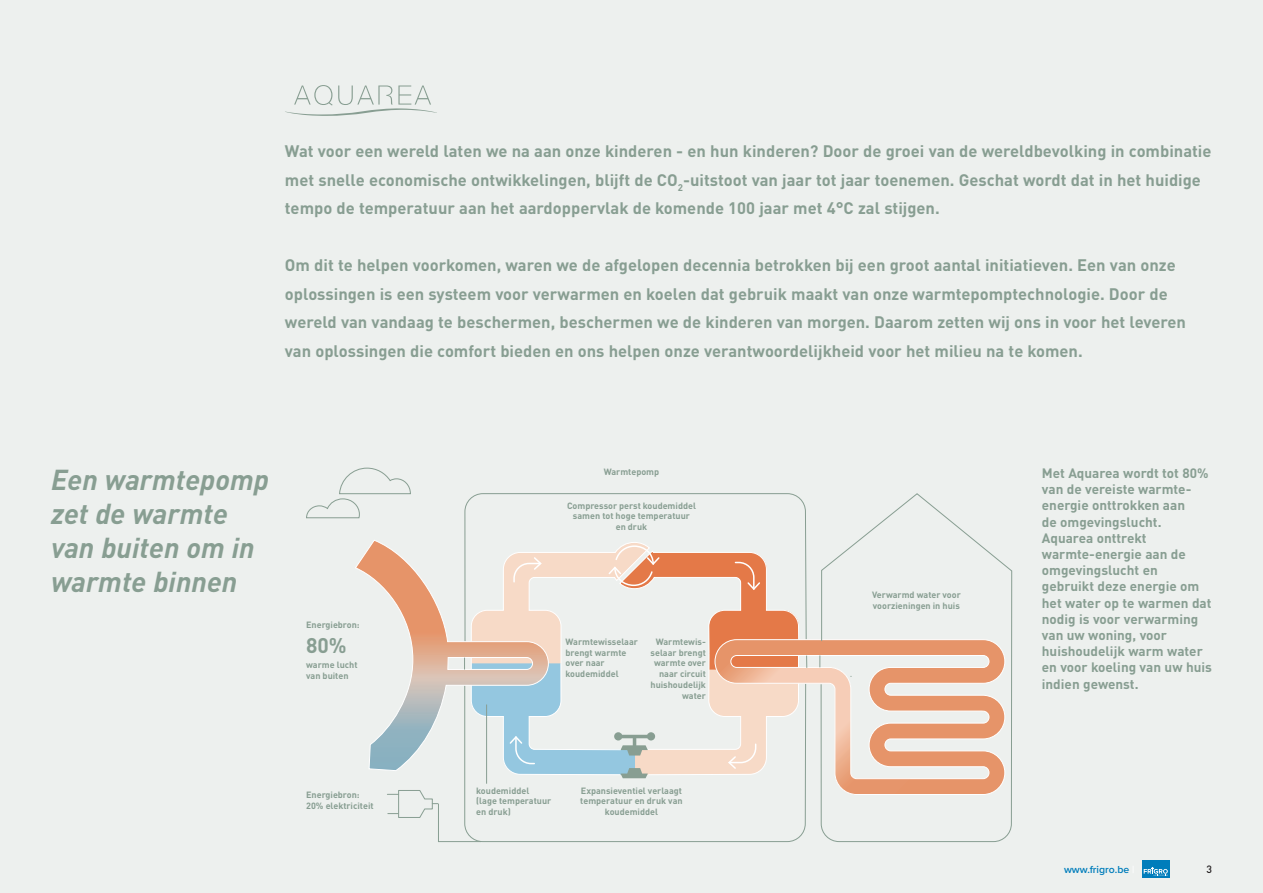
<style>
.page{position:relative;width:1263px;height:893px;background:#edf0ee}
.page>*{position:absolute;margin:0;border:0;box-sizing:border-box;transform-origin:0 0}
._00_HEADLINE_20BI_ED{font:italic 700 28.5px/34.2px "DIN Pro";color:#889e92}
.t1{font:700 21px "DIN Pro";color:#889e92}
._00_23_HEADLINE_12B{font:700 16.5px/28.5px "DIN Pro";color:#889e92}
._01_23_TEXT_10B_EDIT{font:700 13.5px/16.2px "DIN Pro";color:#889e92}
._02_18_SPECS_6_5R{font:600 10.5px "Proxima Nova";color:#007dbb}
.t2{font:500 10.5px "DIN Pro";color:#231f20}
.t3{font:700 9px/10.8px "DIN Pro";color:#889e92}
.s1{color:#fff}
</style>
<div class="page">
<svg style="left:285px;top:85px;width:152px;height:31px"></svg>
<svg style="left:464px;top:493px;width:343px;height:47px"></svg>
<svg style="left:859px;top:493px;width:153px;height:345px"></svg>
<svg style="left:355px;top:540px;width:650px;height:302px"></svg>
<svg style="left:306px;top:467px;width:105px;height:51px"></svg>
<div style="left:1142px;top:860px;width:27px;height:17px;background:#007dbb"></div>
<svg style="left:1144px;top:867px;width:24px;height:9px"></svg>
<p class="_00_23_HEADLINE_12B" style="left:285px;top:136px;width:928px">Wat voor een wereld laten we na aan onze kinderen - en hun kinderen? Door de groei van de wereldbevolking in combinatie met snelle economische ontwikkelingen, blijft de CO<sub>2</sub>-uitstoot van jaar tot jaar toenemen. Geschat wordt dat in het huidige tempo de temperatuur aan het aardoppervlak de komende 100 jaar met 4°C zal stijgen.</p>
<p class="_00_23_HEADLINE_12B" style="left:285px;top:250px;width:903px">Om dit te helpen voorkomen, waren we de afgelopen decennia betrokken bij een groot aantal initiatieven. Een van onze oplossingen is een systeem voor verwarmen en koelen dat gebruik maakt van onze warmtepomptechnologie. Door de wereld van vandaag te beschermen, beschermen we de kinderen van morgen. Daarom zetten wij ons in voor het leveren van oplossingen die comfort bieden en ons helpen onze verantwoordelijkheid voor het milieu na te komen.</p>
<p class="_00_HEADLINE_20BI_ED" style="left:51px;top:460px;width:219px">Een warmtepomp zet de warmte van buiten om in warmte binnen</p>
<p class="t3" style="left:306px;top:618px;width:55px">Energiebron:</p>
<p class="t1" style="left:306px;top:629px;width:42px">80%</p>
<p class="t3" style="left:306px;top:659px;width:53px">warme lucht van buiten</p>
<p class="t3" style="left:306px;top:789px;width:55px">Energiebron:</p>
<p class="t3" style="left:306px;top:799px;width:69px">20% elektriciteit</p>
<p class="t3" style="left:604px;top:465px;width:57px">Warmtepomp</p>
<p class="t3" style="left:567px;top:499px;width:130px;text-align:center">Compressor perst koudemiddel samen tot hoge temperatuur en druk</p>
<p class="t3" style="left:566px;top:635px;width:74px">Warmtewisselaar brengt warmte over naar koudemiddel</p>
<p class="t3" style="left:650px;top:635px;width:57px;text-align:right">Warmtewis&shy;selaar brengt warmte over naar circuit huishoudelijk water</p>
<p class="t3" style="left:476px;top:784px;width:77px">koudemiddel (lage temperatuur en druk)</p>
<p class="t3" style="left:580px;top:784px;width:104px;text-align:center">Expansieventiel verlaagt temperatuur en druk van koudemiddel</p>
<p class="t3" style="left:872px;top:589px;width:90px">Verwarmd water voor voorzieningen in huis</p>
<p class="_01_23_TEXT_10B_EDIT" style="left:1042px;top:464px;width:168px">Met Aquarea wordt tot 80% van de vereiste warmte&shy;energie onttrokken aan<br>de omgevingslucht.</p>
<p class="_01_23_TEXT_10B_EDIT" style="left:1042px;top:529px;width:172px">Aquarea onttrekt warmte-energie aan de omgevingslucht en gebruikt deze energie om het water op te warmen dat nodig is voor verwarming van uw woning, voor huishoudelijk warm water en voor koeling van uw huis indien gewenst.</p>
<p class="_02_18_SPECS_6_5R" style="left:1064px;top:861px;width:72px">www.frigro.be <span class="s1">|</span></p>
<p class="t2" style="left:1206px;top:861px;width:7px">3</p>
</div>
